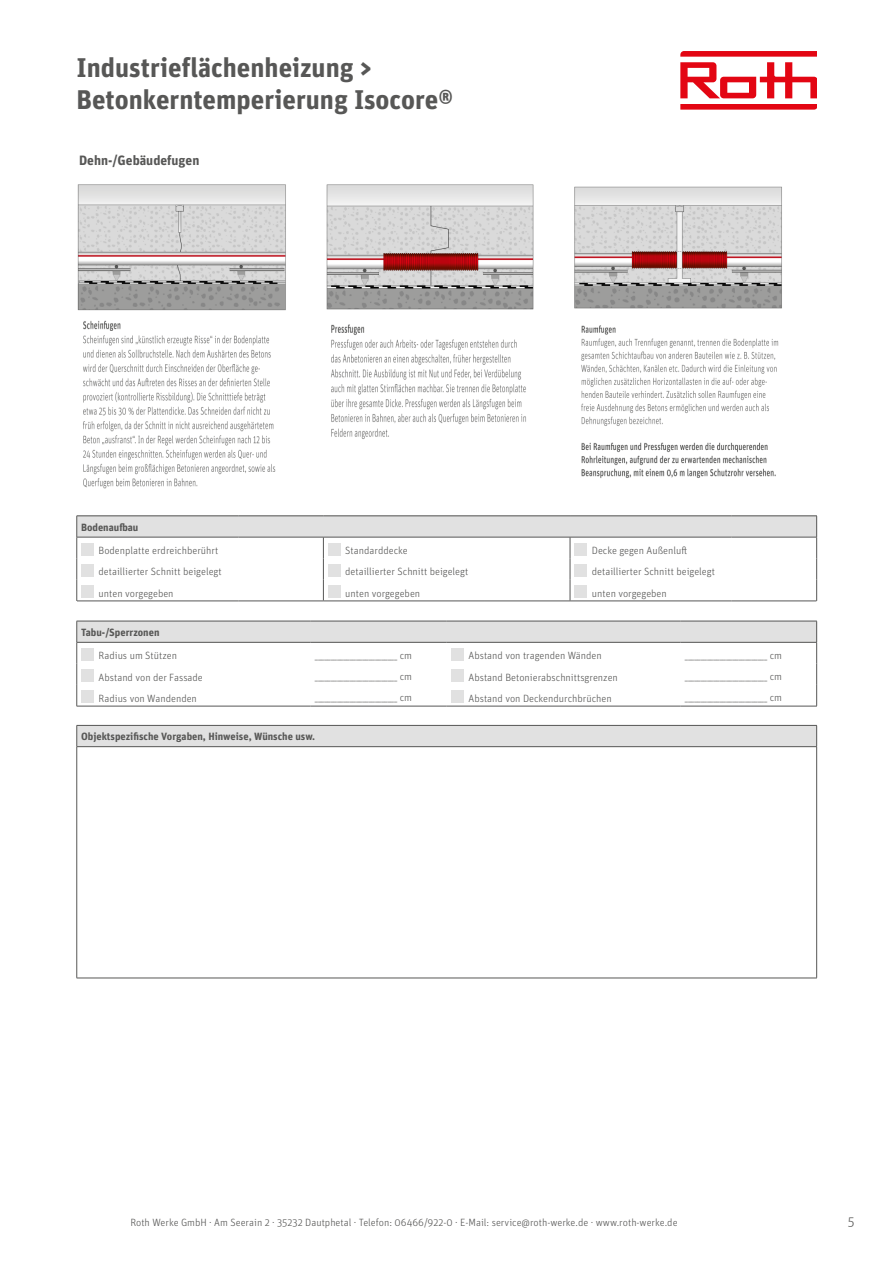
<style>
.page{position:relative;width:893px;height:1263px;background:#fff}
.page>*{position:absolute;margin:0;border:0;box-sizing:border-box;transform-origin:0 0}
.t1{font:700 27px/32.4px "Unit OT";color:#575756}
.t2{font:700 13.5px "Unit OT";color:#575756}
.t3{font:300 13.5px "Unit OT";color:#575756}
.t4{font:300 10.5px "Unit OT";color:#575756}
.t5{font:700 10.5px "Unit OT";color:#575756}
</style>
<div class="page">
<svg style="left:680px;top:104px;width:136px;height:5px"></svg>
<svg style="left:680px;top:51px;width:136px;height:47px"></svg>
<div style="left:77px;top:516px;width:740px;height:21px;background:#e1e1e1"></div>
<svg style="left:323px;top:538px;width:1px;height:62px"></svg>
<svg style="left:570px;top:538px;width:1px;height:62px"></svg>
<hr style="left:77px;top:516px;width:161px;height:1px;background:#575756">
<svg style="left:77px;top:516px;width:1px;height:84px"></svg>
<hr style="left:238px;top:516px;width:85px;height:1px;background:#575756">
<hr style="left:323px;top:516px;width:162px;height:1px;background:#575756">
<hr style="left:485px;top:516px;width:85px;height:1px;background:#575756">
<hr style="left:570px;top:516px;width:162px;height:1px;background:#575756">
<hr style="left:732px;top:516px;width:85px;height:1px;background:#575756">
<svg style="left:816px;top:516px;width:1px;height:85px"></svg>
<hr style="left:77px;top:537px;width:161px;height:1px;background:#575756">
<hr style="left:238px;top:537px;width:85px;height:1px;background:#575756">
<hr style="left:323px;top:537px;width:162px;height:1px;background:#575756">
<hr style="left:485px;top:537px;width:85px;height:1px;background:#575756">
<hr style="left:570px;top:537px;width:162px;height:1px;background:#575756">
<hr style="left:732px;top:537px;width:85px;height:1px;background:#575756">
<hr style="left:77px;top:600px;width:161px;height:1px;background:#575756">
<hr style="left:238px;top:600px;width:85px;height:1px;background:#575756">
<hr style="left:323px;top:600px;width:162px;height:1px;background:#575756">
<hr style="left:485px;top:600px;width:85px;height:1px;background:#575756">
<hr style="left:570px;top:600px;width:162px;height:1px;background:#575756">
<hr style="left:732px;top:600px;width:84px;height:1px;background:#575756">
<div style="left:81px;top:543px;width:13px;height:13px;background:#e1e1e1"></div>
<div style="left:328px;top:543px;width:12px;height:13px;background:#e1e1e1"></div>
<div style="left:574px;top:543px;width:13px;height:13px;background:#e1e1e1"></div>
<div style="left:81px;top:564px;width:13px;height:13px;background:#e1e1e1"></div>
<div style="left:328px;top:564px;width:12px;height:13px;background:#e1e1e1"></div>
<div style="left:574px;top:564px;width:13px;height:13px;background:#e1e1e1"></div>
<div style="left:81px;top:585px;width:13px;height:13px;background:#e1e1e1"></div>
<div style="left:328px;top:585px;width:12px;height:13px;background:#e1e1e1"></div>
<div style="left:574px;top:585px;width:13px;height:13px;background:#e1e1e1"></div>
<div style="left:77px;top:621px;width:740px;height:21px;background:#e1e1e1"></div>
<hr style="left:77px;top:621px;width:234px;height:1px;background:#575756">
<svg style="left:77px;top:621px;width:1px;height:85px"></svg>
<hr style="left:311px;top:621px;width:136px;height:1px;background:#575756">
<hr style="left:447px;top:621px;width:234px;height:1px;background:#575756">
<hr style="left:681px;top:621px;width:136px;height:1px;background:#575756">
<svg style="left:816px;top:621px;width:1px;height:85px"></svg>
<hr style="left:77px;top:642px;width:234px;height:1px;background:#575756">
<hr style="left:311px;top:642px;width:136px;height:1px;background:#575756">
<hr style="left:447px;top:642px;width:234px;height:1px;background:#575756">
<hr style="left:681px;top:642px;width:136px;height:1px;background:#575756">
<hr style="left:77px;top:706px;width:234px;height:1px;background:#575756">
<hr style="left:311px;top:706px;width:136px;height:1px;background:#575756">
<hr style="left:447px;top:706px;width:234px;height:1px;background:#575756">
<hr style="left:681px;top:706px;width:136px;height:1px;background:#575756">
<div style="left:81px;top:648px;width:13px;height:13px;background:#e1e1e1"></div>
<div style="left:451px;top:648px;width:13px;height:13px;background:#e1e1e1"></div>
<div style="left:81px;top:669px;width:13px;height:13px;background:#e1e1e1"></div>
<div style="left:451px;top:669px;width:13px;height:13px;background:#e1e1e1"></div>
<div style="left:81px;top:691px;width:13px;height:12px;background:#e1e1e1"></div>
<div style="left:451px;top:691px;width:13px;height:12px;background:#e1e1e1"></div>
<div style="left:77px;top:725px;width:740px;height:22px;background:#e1e1e1"></div>
<hr style="left:77px;top:725px;width:740px;height:1px;background:#575756">
<svg style="left:77px;top:726px;width:1px;height:20px"></svg>
<svg style="left:816px;top:726px;width:1px;height:20px"></svg>
<hr style="left:77px;top:746px;width:740px;height:1px;background:#575756">
<hr style="left:77px;top:747px;width:1px;height:231px;background:#575756">
<hr style="left:816px;top:747px;width:1px;height:231px;background:#575756">
<hr style="left:77px;top:978px;width:740px;height:1px;background:#575756">
<img style="left:77px;top:184px;width:209px;height:127px">
<img style="left:326px;top:184px;width:208px;height:126px">
<img style="left:574px;top:186px;width:208px;height:123px">
<img style="left:83px;top:320px;width:193px;height:169px">
<img style="left:331px;top:324px;width:195px;height:115px">
<img style="left:581px;top:325px;width:198px;height:153px">
<h1 class="t1" style="left:77px;top:51px;width:378px">Industrieflächenheizung &gt;<br>Betonkerntemperierung Isocore®</h1>
<p class="t2" style="left:79px;top:152px;width:122px">Dehn-/Gebäudefugen</p>
<p class="t5" style="left:81px;top:520px;width:59px">Bodenaufbau</p>
<p class="t4" style="left:99px;top:544px;width:121px">Bodenplatte erdreichberührt</p>
<p class="t4" style="left:345px;top:544px;width:64px">Standarddecke</p>
<p class="t4" style="left:592px;top:544px;width:97px">Decke gegen Außenluft</p>
<p class="t4" style="left:99px;top:566px;width:125px">detaillierter Schnitt beigelegt</p>
<p class="t4" style="left:345px;top:566px;width:125px">detaillierter Schnitt beigelegt</p>
<p class="t4" style="left:592px;top:566px;width:125px">detaillierter Schnitt beigelegt</p>
<p class="t4" style="left:99px;top:587px;width:76px">unten vorgegeben</p>
<p class="t4" style="left:345px;top:587px;width:76px">unten vorgegeben</p>
<p class="t4" style="left:592px;top:587px;width:76px">unten vorgegeben</p>
<p class="t5" style="left:81px;top:625px;width:80px">Tabu-/Sperrzonen</p>
<p class="t4" style="left:99px;top:649px;width:80px">Radius um Stützen</p>
<p class="t4" style="left:315px;top:649px;width:99px">__________________________ cm</p>
<p class="t4" style="left:469px;top:649px;width:135px">Abstand von tragenden Wänden</p>
<p class="t4" style="left:685px;top:649px;width:99px">__________________________ cm</p>
<p class="t4" style="left:99px;top:671px;width:106px">Abstand von der Fassade</p>
<p class="t4" style="left:315px;top:670px;width:99px">__________________________ cm</p>
<p class="t4" style="left:469px;top:671px;width:151px">Abstand Betonierabschnittsgrenzen</p>
<p class="t4" style="left:685px;top:670px;width:99px">__________________________ cm</p>
<p class="t4" style="left:99px;top:692px;width:100px">Radius von Wandenden</p>
<p class="t4" style="left:315px;top:691px;width:99px">__________________________ cm</p>
<p class="t4" style="left:469px;top:692px;width:145px">Abstand von Deckendurchbrüchen</p>
<p class="t4" style="left:685px;top:691px;width:99px">__________________________ cm</p>
<p class="t5" style="left:81px;top:730px;width:236px">Objektspezifische Vorgaben, Hinweise, Wünsche usw.</p>
<p class="t4" style="left:130px;top:1216px;width:549px">Roth Werke GmbH · Am Seerain 2 · 35232 Dautphetal · Telefon: 06466/922-0 · E-Mail: service@roth-werke.de · www.roth-werke.de</p>
<p class="t3" style="left:848px;top:1214px;width:8px">5</p>
</div>
